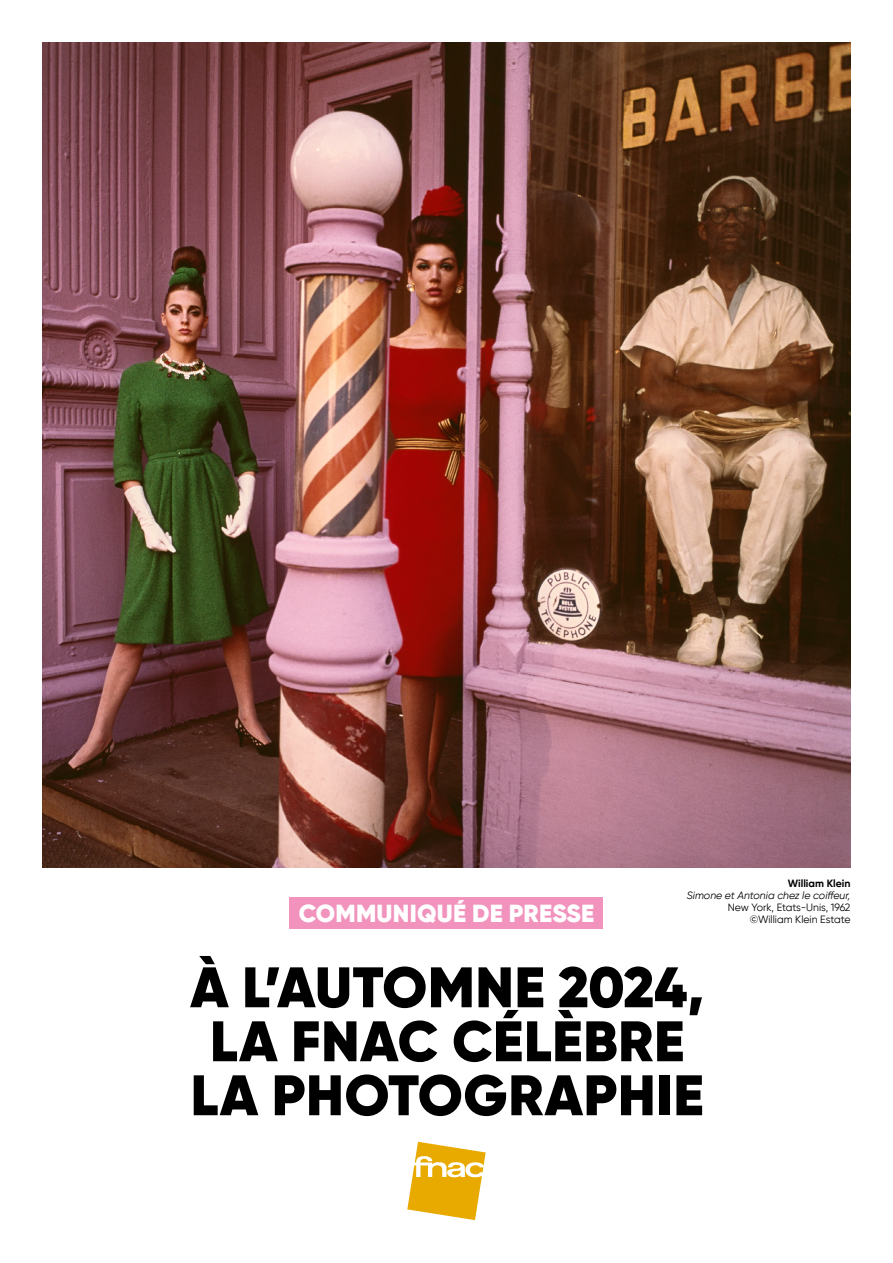
<style>
.page{position:relative;width:893px;height:1263px;background:#fff}
.page>*{position:absolute;margin:0;border:0;box-sizing:border-box;transform-origin:0 0}
.t1{font:900 57px/54px "Gilroy";letter-spacing:.01em;color:#000;text-align:center}
.t2{font:900 24.6px "Gilroy";letter-spacing:.01em;color:#fff}
.t3{font:10.5px/12px "Gilroy";color:#000;text-align:right}
.t4{font:italic 10.5px "Gilroy";color:#000}
.t5{font:700 10.5px "Gilroy";color:#000}
</style>
<div class="page">
<div style="left:290px;top:897px;width:313px;height:32px;background:#f193bd"></div>
<img style="left:43px;top:43px;width:807px;height:824px">
<svg style="left:407px;top:1142px;width:79px;height:78px"></svg>
<p class="t2" style="left:299px;top:897px;width:297px">COMMUNIQUÉ DE PRESSE</p>
<p class="t5" style="left:788px;top:877px;width:64px">William Klein</p>
<p class="t4" style="left:687px;top:889px;width:165px">Simone et Antonia chez le coiffeur,</p>
<p class="t3" style="left:728px;top:901px;width:124px">New York, Etats-Unis, 1962 ©William Klein Estate</p>
<p class="t1" style="left:190px;top:960px;width:515px">À L’AUTOMNE 2024,<br>LA FNAC CÉLÈBRE<br>LA PHOTOGRAPHIE</p>
</div>
